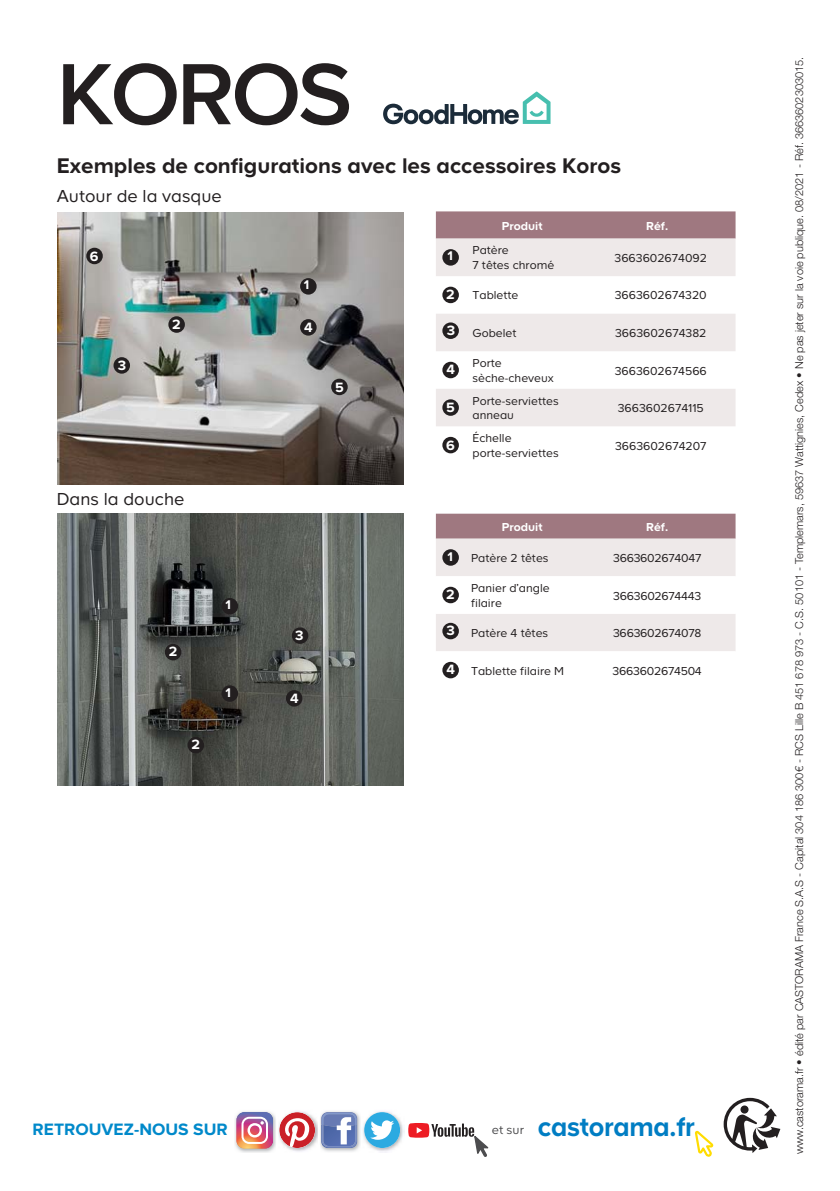
<style>
.page{position:relative;width:840px;height:1191px;background:#fff}
.page>*{position:absolute;margin:0;border:0;box-sizing:border-box;transform-origin:0 0}
.t1{font:500 90px "Casto";letter-spacing:-.04em;color:#231f20}
.t2{font:700 28px "Casto";letter-spacing:-.01em;color:#007dc3;scale:.95 1}
.t3{font:700 22px "Casto";color:#231f20}
.t4{font:18px "Casto";color:#231f20}
.t5{font:700 17.2px "Casto";color:#0089ca}
.t6{font:700 14px "Casto";color:#fff}
.t7{font:700 13px "Casto";color:#fff}
.t8{font:12px/14.8px "Casto";color:#231f20}
.t9{font:12px "Casto";letter-spacing:-.02em;color:#231f20}
.t10{font:700 12px "Casto";color:#fff}
.t11{font:300 11px "Helvetica Neue LT Std";color:#231f20}
.s1{font-weight:700;font-size:14px;color:#fff}
.s2{font-weight:400;font-size:12.6px;color:#4c4c4e}
</style>
<div class="page">
<img style="left:57px;top:212px;width:346px;height:273px">
<div style="left:300px;top:278px;width:16px;height:17px;background:#231f20;border-radius:50%"></div>
<div style="left:113px;top:357px;width:17px;height:17px;background:#231f20;border-radius:50%"></div>
<div style="left:168px;top:316px;width:17px;height:17px;background:#231f20;border-radius:50%"></div>
<div style="left:86px;top:248px;width:17px;height:16px;background:#231f20;border-radius:50%"></div>
<div style="left:300px;top:319px;width:16px;height:17px;background:#231f20;border-radius:50%"></div>
<div style="left:331px;top:379px;width:16px;height:16px;background:#231f20;border-radius:50%"></div>
<svg style="left:435px;top:211px;width:300px;height:28px;background:#a27d85"></svg>
<svg style="left:436px;top:239px;width:299px;height:187px;fill:#eee9e9"></svg>
<div style="left:442px;top:249px;width:16px;height:17px;background:#231f20;border-radius:50%"></div>
<div style="left:442px;top:287px;width:16px;height:16px;background:#231f20;border-radius:50%"></div>
<div style="left:442px;top:322px;width:16px;height:17px;background:#231f20;border-radius:50%"></div>
<div style="left:442px;top:362px;width:16px;height:16px;background:#231f20;border-radius:50%"></div>
<div style="left:442px;top:399px;width:16px;height:17px;background:#231f20;border-radius:50%"></div>
<div style="left:442px;top:437px;width:16px;height:16px;background:#231f20;border-radius:50%"></div>
<img style="left:57px;top:513px;width:346px;height:273px">
<div style="left:292px;top:627px;width:16px;height:17px;background:#231f20;border-radius:50%"></div>
<svg style="left:435px;top:513px;width:300px;height:166px"></svg>
<div style="left:442px;top:549px;width:16px;height:17px;background:#231f20;border-radius:50%"></div>
<div style="left:442px;top:587px;width:16px;height:16px;background:#231f20;border-radius:50%"></div>
<div style="left:442px;top:623px;width:16px;height:16px;background:#231f20;border-radius:50%"></div>
<div style="left:442px;top:662px;width:16px;height:16px;background:#231f20;border-radius:50%"></div>
<div style="left:221px;top:598px;width:17px;height:16px;background:#231f20;border-radius:50%"></div>
<div style="left:165px;top:644px;width:16px;height:16px;background:#231f20;border-radius:50%"></div>
<div style="left:187px;top:737px;width:17px;height:16px;background:#231f20;border-radius:50%"></div>
<div style="left:286px;top:690px;width:16px;height:16px;background:#231f20;border-radius:50%"></div>
<div style="left:221px;top:685px;width:17px;height:17px;background:#231f20;border-radius:50%"></div>
<svg style="left:723px;top:1097px;width:57px;height:56px"></svg>
<svg style="left:383px;top:92px;width:167px;height:32px"></svg>
<img style="left:235px;top:1111px;width:169px;height:41px">
<svg style="left:321px;top:1112px;width:36px;height:36px"></svg>
<div style="left:364px;top:1112px;width:36px;height:36px;background:#2caae1;border-radius:50%"></div>
<svg style="left:370px;top:1120px;width:24px;height:19px"></svg>
<svg style="left:408px;top:1123px;width:81px;height:34px"></svg>
<img style="left:319px;top:1111px;width:1px;height:41px">
<svg style="left:279px;top:1112px;width:36px;height:36px"></svg>
<img style="left:277px;top:1111px;width:1px;height:41px">
<img style="left:236px;top:1112px;width:37px;height:36px">
<svg style="left:236px;top:1112px;width:37px;height:36px"></svg>
<div style="left:241px;top:1116px;width:27px;height:28px;border:2px solid #fff;border-radius:7px"></div>
<div style="left:247px;top:1123px;width:15px;height:14px;border:2px solid #fff;border-radius:50%"></div>
<svg style="left:260px;top:1121px;width:4px;height:3px"></svg>
<svg style="left:694px;top:1130px;width:20px;height:26px"></svg>
<h1 class="t1" style="left:57px;top:40px;width:297px">KOROS</h1>
<h3 class="t3" style="left:57px;top:158px;width:565px">Exemples de configurations avec les accessoires Koros</h3>
<h3 class="t4" style="left:57px;top:190px;width:167px">Autour de la vasque</h3>
<p class="t6" style="left:90px;top:251px;width:10px">6</p>
<p class="t6" style="left:118px;top:360px;width:10px">3</p>
<p class="t6" style="left:172px;top:319px;width:10px">2</p>
<h3 class="t4" style="left:57px;top:494px;width:129px">Dans la douche</h3>
<p class="t6" style="left:168px;top:647px;width:10px">2</p>
<p class="t6" style="left:191px;top:740px;width:10px">2</p>
<p class="t7" style="left:225px;top:600px;width:7px">1</p>
<p class="t7" style="left:225px;top:688px;width:7px">1</p>
<p class="t7" style="left:304px;top:281px;width:7px">1</p>
<p class="t6" style="left:304px;top:322px;width:10px">4</p>
<p class="t6" style="left:335px;top:382px;width:10px">5</p>
<p class="t6" style="left:295px;top:630px;width:10px">3</p>
<p class="t6" style="left:290px;top:693px;width:10px">4</p>
<p class="t10" style="left:501px;top:221px;width:42px">Produit</p>
<p class="t10" style="left:646px;top:221px;width:23px">Réf.</p>
<p class="t7" style="left:447px;top:252px;width:7px">1</p>
<p class="t8" style="left:472px;top:244px;width:83px">Patère<br>7 têtes chromé</p>
<p class="t8" style="left:614px;top:252px;width:94px">3663602674092</p>
<p class="t6" style="left:446px;top:290px;width:10px">2</p>
<p class="t8" style="left:472px;top:289px;width:47px">Tablette</p>
<p class="t8" style="left:614px;top:289px;width:93px">3663602674320</p>
<p class="t8" style="left:446px;top:327px;width:71px"><sup>3</sup> Gobelet</p>
<p class="t8" style="left:614px;top:327px;width:93px">3663602674382</p>
<p class="t6" style="left:446px;top:365px;width:10px">4</p>
<p class="t8" style="left:472px;top:357px;width:83px">Porte sèche-cheveux</p>
<p class="t8" style="left:614px;top:364px;width:94px">3663602674566</p>
<p class="t6" style="left:446px;top:403px;width:10px">5</p>
<p class="t8" style="left:472px;top:394px;width:88px">Porte-serviettes anneau</p>
<p class="t8" style="left:617px;top:402px;width:87px">3663602674115</p>
<p class="t6" style="left:446px;top:440px;width:10px">6</p>
<p class="t8" style="left:472px;top:432px;width:88px">Échelle porte-serviettes</p>
<p class="t8" style="left:614px;top:439px;width:93px">3663602674207</p>
<p class="t10" style="left:501px;top:523px;width:42px">Produit</p>
<p class="t10" style="left:646px;top:523px;width:23px">Réf.</p>
<p class="t7" style="left:447px;top:552px;width:7px">1</p>
<p class="t8" style="left:471px;top:552px;width:79px">Patère 2 têtes</p>
<p class="t9" style="left:612px;top:554px;width:90px">3663602674047</p>
<p class="t6" style="left:446px;top:590px;width:10px">2</p>
<p class="t8" style="left:471px;top:582px;width:80px">Panier d'angle filaire</p>
<p class="t9" style="left:612px;top:592px;width:90px">3663602674443</p>
<p class="t8" style="left:446px;top:627px;width:103px"><span class="s1">3</span> Patère 4 têtes</p>
<p class="t9" style="left:612px;top:629px;width:90px">3663602674078</p>
<p class="t8" style="left:446px;top:664px;width:119px"><span class="s1">4</span> Tablette filaire M</p>
<p class="t9" style="left:612px;top:667px;width:91px">3663602674504</p>
<h3 class="t5" style="left:33px;top:1124px;width:196px">RETROUVEZ-NOUS SUR</h3>
<h2 class="t2" style="left:491px;top:1117px;width:215px"><span class="s2">et sur</span> castorama.fr</h2>
<p class="t11" style="left:794px;top:1154px;width:1099px;rotate:-90deg">www.castorama.fr • édité par CASTORAMA France S.A.S - Capital 304 186 300€ - RCS Lille B 451 678 973 - C.S. 50101 - Templemars, 59637 Wattignies, Cedex • Ne pas jeter sur la voie publique. 08/2021 - Réf. 3663602303015.</p>
</div>
